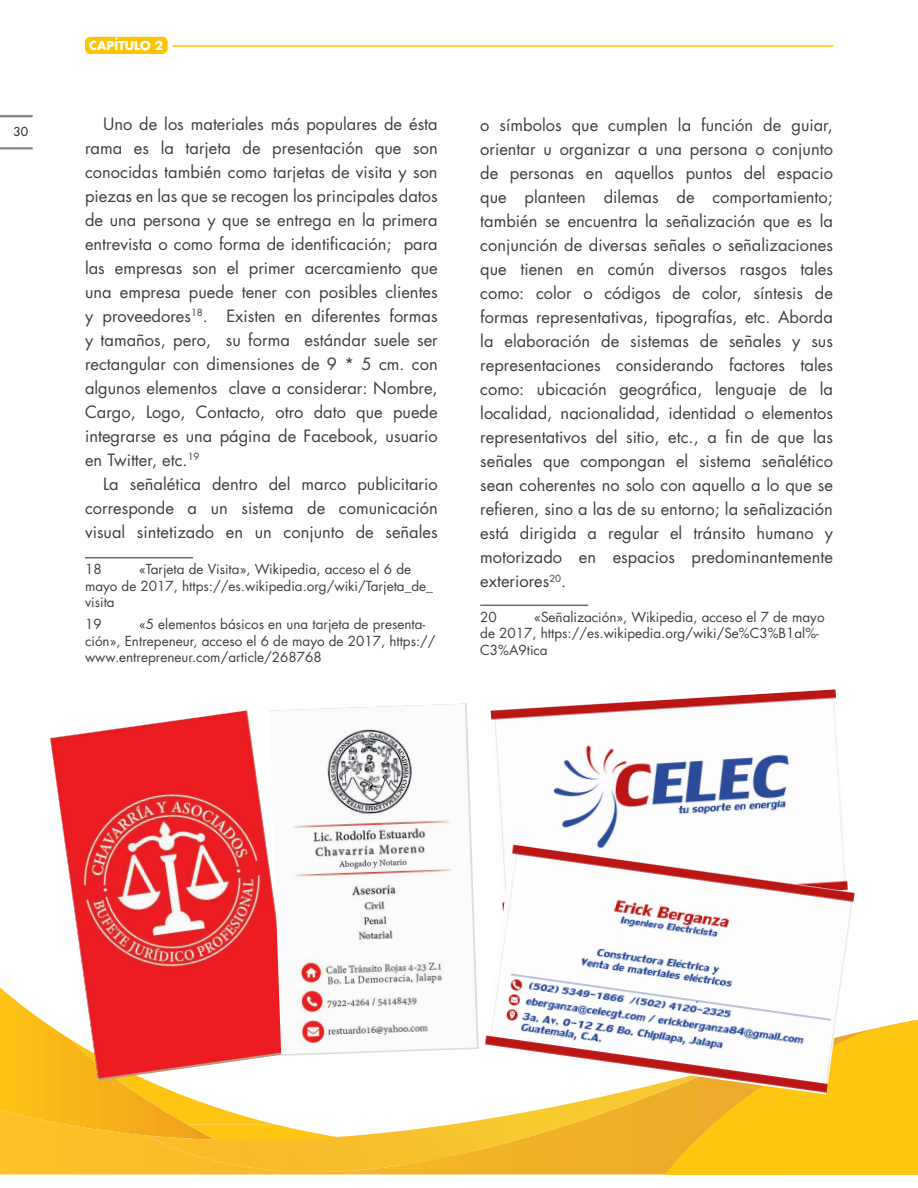
<style>
.page{position:relative;width:918px;height:1188px;background:#fff}
.page>*{position:absolute;margin:0;border:0;box-sizing:border-box;transform-origin:0 0}
.CUERPO{font:16.5px/24px "Futura Std";color:#3e3e3f;text-align:justify}
.pie_de_página{font:13.5px/16.5px "Futura Std";color:#3e3e3f}
.t1{font:700 12px "Futura";color:#fff}
.t2{font:12px "Futura Std";color:#231f20}
</style>
<div class="page">
<svg style="left:0;top:987px;width:42px;height:33px"></svg>
<svg style="left:0;top:1020px;width:664px;height:154px;background:#fac339"></svg>
<div style="left:664px;top:1020px;width:254px;height:155px;background:#fec511"></div>
<img style="left:145px;top:1068px;width:576px;height:104px">
<hr style="left:0;top:115px;width:33px;height:2px;background:#808285">
<hr style="left:0;top:147px;width:33px;height:2px;background:#808285">
<hr style="left:172px;top:45px;width:661px;height:2px;background:#ffc401">
<div style="left:85px;top:37px;width:83px;height:17px;background:#ffc401;border-radius:5px"></div>
<hr style="left:85px;top:557px;width:108px;height:1px;background:#6c6d70">
<hr style="left:480px;top:605px;width:108px;height:1px;background:#6c6d70">
<img style="left:50px;top:710px;width:246px;height:371px">
<img style="left:269px;top:703px;width:210px;height:353px">
<img style="left:491px;top:689px;width:352px;height:155px">
<img style="left:484px;top:844px;width:371px;height:251px">
<p class="t2" style="left:14px;top:124px;width:16px">30</p>
<p class="t1" style="left:89px;top:38px;width:75px">CAPÍTULO 2</p>
<p class="CUERPO" style="left:85px;top:112px;width:354px;text-indent:18px">Uno de los materiales más populares de ésta rama es la tarjeta de presentación que son conocidas también como tarjetas de visita y son piezas en las que se recogen los principales datos de una persona y que se entrega en la primera entrevista o como forma de identificación; para las empresas son el primer acercamiento que una empresa puede tener con posibles clientes y proveedores<sup>18</sup>. Existen en diferentes formas y tamaños, pero, su forma estándar suele ser rectangular con dimensiones de 9 * 5 cm. con algunos elementos clave a considerar: Nombre, Cargo, Logo, Contacto, otro dato que puede integrarse es una página de Facebook, usuario en Twitter, etc.<sup>19</sup></p>
<p class="CUERPO" style="left:85px;top:472px;width:354px;text-indent:18px">La señalética dentro del marco publicitario corresponde a un sistema de comunicación visual sintetizado en un conjunto de señales</p>
<p class="pie_de_página" style="left:85px;top:561px;width:18px">18</p>
<p class="pie_de_página" style="left:85px;top:561px;width:349px;text-indent:54px">«Tarjeta de Visita», Wikipedia, acceso el 6 de mayo de 2017, https://es.wikipedia.org/wiki/Tarjeta_de_ visita</p>
<p class="pie_de_página" style="left:85px;top:616px;width:18px">19</p>
<p class="pie_de_página" style="left:85px;top:616px;width:352px;text-indent:54px">«5 elementos básicos en una tarjeta de presenta&shy;ción», Entrepeneur, acceso el 6 de mayo de 2017, https:// www.entrepreneur.com/article/268768</p>
<p class="CUERPO" style="left:480px;top:113px;width:354px">o símbolos que cumplen la función de guiar, orientar u organizar a una persona o conjunto de personas en aquellos puntos del espacio que planteen dilemas de comportamiento; también se encuentra la señalización que es la conjunción de diversas señales o señalizaciones que tienen en común diversos rasgos tales como: color o códigos de color, síntesis de formas representativas, tipografías, etc. Aborda la elaboración de sistemas de señales y sus representaciones considerando factores tales como: ubicación geográfica, lenguaje de la localidad, nacionalidad, identidad o elementos representativos del sitio, etc., a fin de que las señales que compongan el sistema señalético sean coherentes no solo con aquello a lo que se refieren, sino a las de su entorno; la señalización está dirigida a regular el tránsito humano y motorizado en espacios predominantemente exteriores<sup>20</sup>.</p>
<p class="pie_de_página" style="left:480px;top:609px;width:18px">20</p>
<p class="pie_de_página" style="left:480px;top:609px;width:346px;text-indent:54px">«Señalización», Wikipedia, acceso el 7 de mayo de 2017, https://es.wikipedia.org/wiki/Se%C3%B1al%-<br>C3%A9tica</p>
</div>
